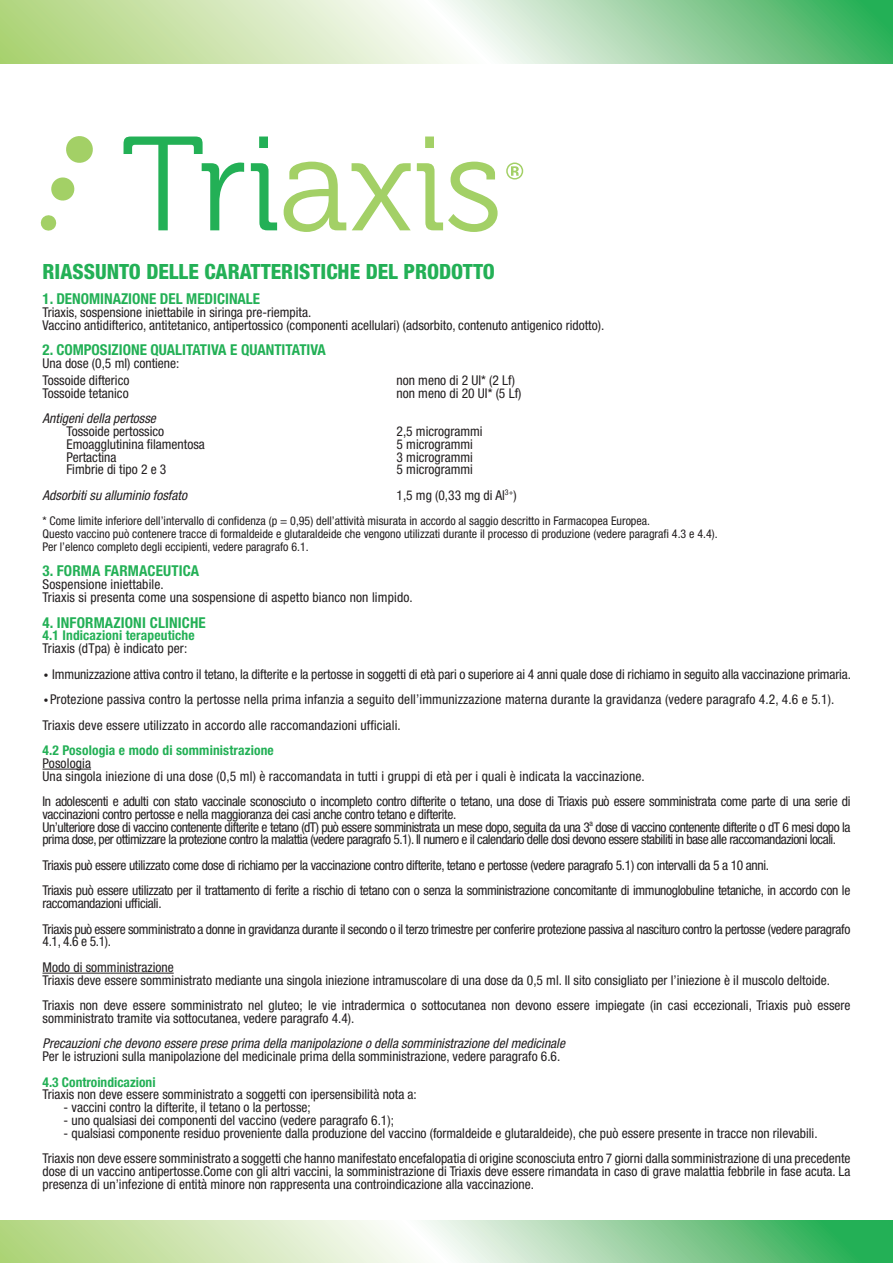
<style>
.page{position:relative;width:893px;height:1263px;background:#fff}
.page>*{position:absolute;margin:0;border:0;box-sizing:border-box;transform-origin:0 0}
.t1{font:condensed 30px "Helvetica Neue LT Std";color:#231f20}
.t2{font:800 condensed 21px "Helvetica Neue LT Std";color:#23b056}
.t3{font:700 condensed 15px "Helvetica Neue LT Std";color:#23b056}
.t4{font:condensed 13.5px/25.5px "Helvetica Neue LT Std";color:#231f20}
.t5{font:condensed 13.5px/12.8px "Helvetica Neue LT Std";letter-spacing:-.035em;color:#231f20}
.t6{font:condensed 13.5px/25.5px "Helvetica Neue LT Std";letter-spacing:-.025em;color:#231f20}
.t7{font:italic condensed 13.5px "Helvetica Neue LT Std";color:#231f20}
.t8{font:700 condensed 13.5px "Helvetica Neue LT Std";letter-spacing:.01em;color:#23b056}
.t9{font:condensed 12px/12.8px "Helvetica Neue LT Std";color:#231f20}
</style>
<div class="page">
<svg style="left:0;top:0;width:893px;height:64px;background:#b6ddae"></svg>
<svg style="left:0;top:1220px;width:893px;height:43px;background:#aedaaa"></svg>
<hr style="left:43px;top:769px;width:48px;height:1px;background:#231f20">
<hr style="left:43px;top:973px;width:131px;height:1px;background:#231f20">
<svg style="left:66px;top:136px;width:27px;height:27px"></svg>
<svg style="left:41px;top:215px;width:16px;height:16px"></svg>
<svg style="left:51px;top:177px;width:24px;height:24px"></svg>
<svg style="left:124px;top:137px;width:120px;height:93px"></svg>
<svg style="left:251px;top:137px;width:26px;height:93px"></svg>
<svg style="left:284px;top:162px;width:62px;height:70px"></svg>
<svg style="left:352px;top:163px;width:59px;height:67px"></svg>
<svg style="left:417px;top:137px;width:81px;height:95px"></svg>
<svg style="left:506px;top:163px;width:17px;height:17px"></svg>
<h2 class="t2" style="left:43px;top:258px;width:454px">RIASSUNTO DELLE CARATTERISTICHE DEL PRODOTTO</h2>
<p class="t3" style="left:43px;top:290px;width:219px">1. DENOMINAZIONE DEL MEDICINALE</p>
<p class="t4" style="left:43px;top:306px;width:563px;line-height:12.8px">Triaxis, sospensione iniettabile in siringa pre-riempita.<br>Vaccino antidifterico, antitetanico, antipertossico (componenti acellulari) (adsorbito, contenuto antigenico ridotto).</p>
<p class="t3" style="left:43px;top:341px;width:285px">2. COMPOSIZIONE QUALITATIVA E QUANTITATIVA</p>
<p class="t4" style="left:43px;top:355px;width:138px;line-height:17px">Una dose (0,5 ml) contiene:<br>Tossoide difterico</p>
<p class="t4" style="left:397px;top:368px;width:120px">non meno di 2 UI* (2 Lf)</p>
<p class="t4" style="left:43px;top:380px;width:88px">Tossoide tetanico</p>
<p class="t4" style="left:397px;top:380px;width:126px">non meno di 20 UI* (5 Lf)</p>
<p class="t7" style="left:43px;top:411px;width:115px">Antigeni della pertosse</p>
<p class="t4" style="left:67px;top:419px;width:99px">Tossoide pertossico</p>
<p class="t4" style="left:397px;top:419px;width:88px">2,5 microgrammi</p>
<p class="t4" style="left:67px;top:431px;width:140px">Emoagglutinina filamentosa</p>
<p class="t4" style="left:397px;top:431px;width:78px">5 microgrammi</p>
<p class="t4" style="left:67px;top:444px;width:51px">Pertactina</p>
<p class="t4" style="left:397px;top:444px;width:78px">3 microgrammi</p>
<p class="t4" style="left:67px;top:457px;width:101px">Fimbrie di tipo 2 e 3</p>
<p class="t4" style="left:397px;top:457px;width:78px">5 microgrammi</p>
<p class="t7" style="left:43px;top:487px;width:146px">Adsorbiti su alluminio fosfato</p>
<p class="t4" style="left:397px;top:482px;width:122px">1,5 mg (0,33 mg di Al<sup>3+</sup>)</p>
<p class="t9" style="left:43px;top:515px;width:677px">* Come limite inferiore dell’intervallo di confidenza (p = 0,95) dell’attività misurata in accordo al saggio descritto in Farmacopea Europea.<br>Questo vaccino può contenere tracce di formaldeide e glutaraldeide che vengono utilizzati durante il processo di produzione (vedere paragrafi 4.3 e 4.4).<br>Per l’elenco completo degli eccipienti, vedere paragrafo 6.1.</p>
<p class="t3" style="left:43px;top:562px;width:158px">3. FORMA FARMACEUTICA</p>
<p class="t4" style="left:43px;top:578px;width:372px;line-height:12.8px">Sospensione iniettabile.<br>Triaxis si presenta come una sospensione di aspetto bianco non limpido.</p>
<p class="t3" style="left:43px;top:613px;width:165px">4. INFORMAZIONI CLINICHE</p>
<p class="t8" style="left:43px;top:627px;width:154px">4.1 Indicazioni terapeutiche</p>
<p class="t4" style="left:43px;top:635px;width:146px">Triaxis (dTpa) è indicato per:</p>
<h1 class="t1" style="left:43px;top:656px;width:9px">·</h1>
<p class="t4" style="left:52px;top:661px;width:800px">Immunizzazione attiva contro il tetano, la difterite e la pertosse in soggetti di età pari o superiore ai 4 anni quale dose di richiamo in seguito alla vaccinazione primaria.</p>
<h1 class="t1" style="left:43px;top:682px;width:9px">·</h1>
<p class="t4" style="left:43px;top:686px;width:793px;text-indent:8px">Protezione passiva contro la pertosse nella prima infanzia a seguito dell’immunizzazione materna durante la gravidanza (vedere paragrafo 4.2, 4.6 e 5.1).<br>Triaxis deve essere utilizzato in accordo alle raccomandazioni ufficiali.</p>
<p class="t8" style="left:43px;top:742px;width:233px">4.2 Posologia e modo di somministrazione</p>
<p class="t4" style="left:43px;top:756px;width:604px;line-height:12.8px">Posologia<br>Una singola iniezione di una dose (0,5 ml) è raccomandata in tutti i gruppi di età per i quali è indicata la vaccinazione.</p>
<p class="t5" style="left:43px;top:795px;width:809px">In adolescenti e adulti con stato vaccinale sconosciuto o incompleto contro difterite o tetano, una dose di Triaxis può essere somministrata come parte di una serie di vaccinazioni contro pertosse e nella maggioranza dei casi anche contro tetano e difterite.<br>Un’ulteriore dose di vaccino contenente difterite e tetano (dT) può essere somministrata un mese dopo, seguita da una 3<sup>a</sup> dose di vaccino contenente difterite o dT 6 mesi dopo la prima dose, per ottimizzare la protezione contro la malattia (vedere paragrafo 5.1). Il numero e il calendario delle dosi devono essere stabiliti in base alle raccomandazioni locali.</p>
<p class="t6" style="left:43px;top:852px;width:809px">Triaxis può essere utilizzato come dose di richiamo per la vaccinazione contro difterite, tetano e pertosse (vedere paragrafo 5.1) con intervalli da 5 a 10 anni.<br>Triaxis può essere utilizzato per il trattamento di ferite a rischio di tetano con o senza la somministrazione concomitante di immunoglobuline tetaniche, in accordo con le</p>
<p class="t6" style="left:43px;top:890px;width:809px">raccomandazioni ufficiali.<br>Triaxis può essere somministrato a donne in gravidanza durante il secondo o il terzo trimestre per conferire protezione passiva al nascituro contro la pertosse (vedere paragrafo</p>
<p class="t4" style="left:43px;top:929px;width:133px">4.1, 4.6 e 5.1).<br>Modo di somministrazione</p>
<p class="t4" style="left:43px;top:967px;width:809px">Triaxis deve essere somministrato mediante una singola iniezione intramuscolare di una dose da 0,5 ml. Il sito consigliato per l’iniezione è il muscolo deltoide.<br>Triaxis non deve essere somministrato nel gluteo; le vie intradermica o sottocutanea non devono essere impiegate (in casi eccezionali, Triaxis può essere</p>
<p class="t4" style="left:43px;top:1005px;width:313px">somministrato tramite via sottocutanea, vedere paragrafo 4.4).</p>
<p class="t7" style="left:43px;top:1036px;width:524px">Precauzioni che devono essere prese prima della manipolazione o della somministrazione del medicinale</p>
<p class="t4" style="left:43px;top:1043px;width:519px">Per le istruzioni sulla manipolazione del medicinale prima della somministrazione, vedere paragrafo 6.6.</p>
<p class="t8" style="left:43px;top:1073px;width:115px">4.3 Controindicazioni</p>
<p class="t4" style="left:43px;top:1082px;width:376px">Triaxis non deve essere somministrato a soggetti con ipersensibilità nota a:</p>
<p class="t4" style="left:64px;top:1094px;width:249px">- vaccini contro la difterite, il tetano o la pertosse;</p>
<p class="t4" style="left:64px;top:1107px;width:332px">- uno qualsiasi dei componenti del vaccino (vedere paragrafo 6.1);</p>
<p class="t4" style="left:43px;top:1120px;width:809px;text-indent:21px">- qualsiasi componente residuo proveniente dalla produzione del vaccino (formaldeide e glutaraldeide), che può essere presente in tracce non rilevabili.<br>Triaxis non deve essere somministrato a soggetti che hanno manifestato encefalopatia di origine sconosciuta entro 7 giorni dalla somministrazione di una precedente</p>
<p class="t4" style="left:43px;top:1165px;width:809px;line-height:13px">dose di un vaccino antipertosse.Come con gli altri vaccini, la somministrazione di Triaxis deve essere rimandata in caso di grave malattia febbrile in fase acuta. La presenza di un’infezione di entità minore non rappresenta una controindicazione alla vaccinazione.</p>
</div>
